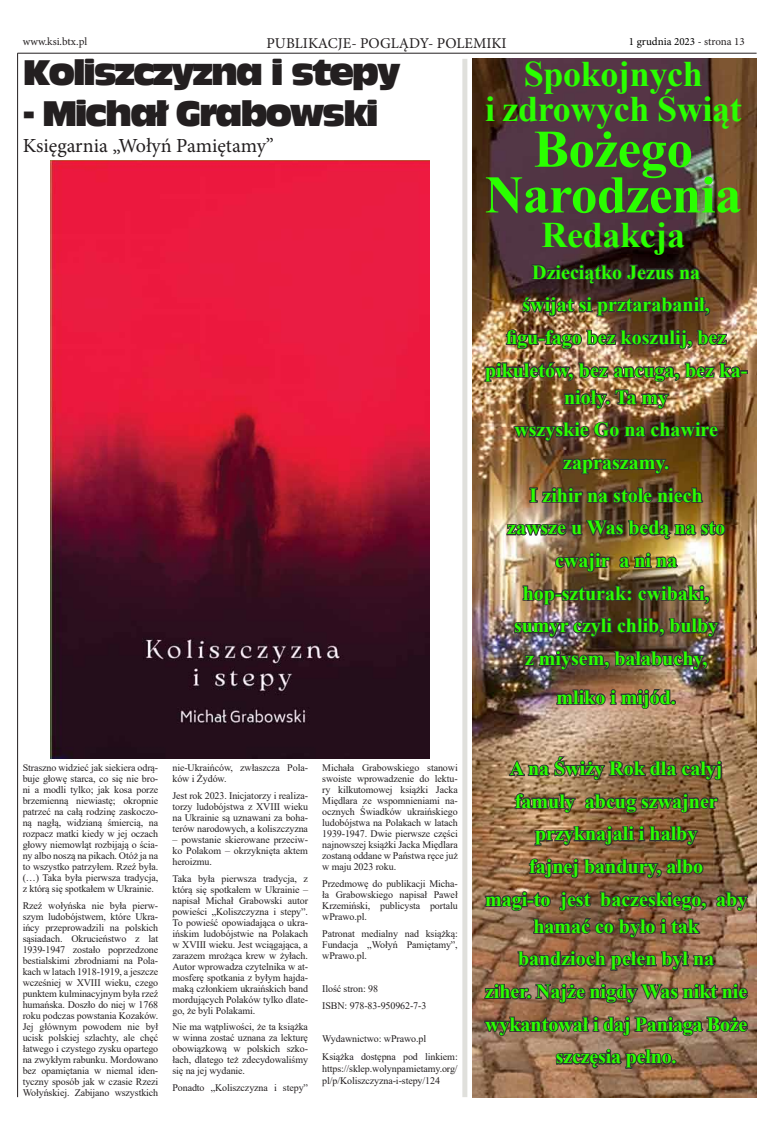
<style>
.page{position:relative;width:780px;height:1134px;background:#fff}
.page>*{position:absolute;margin:0;border:0;box-sizing:border-box;transform-origin:0 0}
.t1{font:700 53px/45.7px "Times New Roman";letter-spacing:-.01em;color:#2aff00;text-align:center}
.t2{font:700 36px/34.7px "Times New Roman";letter-spacing:-.01em;color:#2aff00;text-align:center}
.t3{font:33px "Antique Olive Compact";letter-spacing:-.07em;color:#231f20}
.t4{font:700 20px/32.7px "Times New Roman";color:#2aff00;text-align:center}
.t5{font:20px "Minion Pro";color:#231f20}
.t6{font:15px "Minion Pro";color:#231f20}
.t7{font:11px "Minion Pro";color:#000}
.t8{font:11px "Minion Pro";color:#231f20}
.t9{font:10px/11px "Times New Roman";letter-spacing:-.01em;color:#231f20;text-align:justify}
.s1{color:#231f20}
</style>
<div class="page">
<hr style="left:17px;top:53px;width:739px;height:1px;background:#231f20">
<hr style="left:17px;top:53px;width:1px;height:1044px;background:#231f20">
<img style="left:472px;top:59px;width:284px;height:1038px">
<img style="left:50px;top:160px;width:379px;height:599px">
<div style="left:462px;top:59px;width:5px;height:1038px;background:#e0e0dc"></div>
<img style="left:483px;top:226px;width:264px;height:217px">
<img style="left:505px;top:449px;width:222px;height:223px">
<svg style="left:483px;top:685px;width:266px;height:287px;background:#84654b"></svg>
<svg style="left:483px;top:980px;width:266px;height:98px;background:#80634e"></svg>
<p class="t8" style="left:23px;top:34px;width:66px">www.ksi.btx.pl</p>
<p class="t7" style="left:629px;top:34px;width:117px">1 grudnia 2023 - <span class="s1">strona 13</span></p>
<h3 class="t3" style="left:23px;top:50px;width:379px">Koliszczyzna i stepy</h3>
<h3 class="t3" style="left:23px;top:90px;width:357px">- Michał Grabowski</h3>
<h3 class="t5" style="left:23px;top:132px;width:253px">Księgarnia „Wołyń Pamiętamy”</h3>
<h3 class="t6" style="left:266px;top:33px;width:242px">PUBLIKACJE- POGLĄDY- POLEMIKI</h3>
<h2 class="t2" style="left:485px;top:56px;width:258px">Spokojnych<br>i zdrowych Świąt</h2>
<h1 class="t1" style="left:485px;top:125px;width:258px">Bożego<br>Narodzenia</h1>
<h2 class="t2" style="left:541px;top:217px;width:145px">Redakcja</h2>
<p class="t9" style="left:23px;top:762px;width:137px">Straszno widzieć jak siekiera odrą&shy;buje głowę starca, co się nie bro&shy;ni a modli tylko; jak kosa porze brzemienną niewiastę; okropnie patrzeć na całą rodzinę zaskoczo&shy;ną nagłą, widzianą śmiercią, na rozpacz matki kiedy w jej oczach głowy niemowląt rozbijają o ścia&shy;ny albo noszą na pikach. Otóż ja na to wszystko patrzyłem. Rzeź była. (…) Taka była pierwsza tradycja, z którą się spotkałem w Ukrainie.</p>
<p class="t9" style="left:23px;top:900px;width:137px">Rzeź wołyńska nie była pierw&shy;szym ludobójstwem, które Ukra&shy;ińcy przeprowadzili na polskich sąsiadach. Okrucieństwo z lat 1939-1947 zostało poprzedzone bestialskimi zbrodniami na Pola&shy;kach w latach 1918-1919, a jeszcze wcześniej w XVIII wieku, czego punktem kulminacyjnym była rzeź humańska. Doszło do niej w 1768 roku podczas powstania Kozaków.<br>Jej głównym powodem nie był ucisk polskiej szlachty, ale chęć łatwego i czystego zysku opartego na zwykłym rabunku. Mordowano bez opamiętania w niemal iden&shy;tyczny sposób jak w czasie Rzezi Wołyńskiej. Zabijano wszystkich</p>
<p class="t9" style="left:172px;top:762px;width:137px">nie-Ukraińców, zwłaszcza Pola&shy;ków i Żydów.</p>
<p class="t9" style="left:172px;top:790px;width:137px">Jest rok 2023. Inicjatorzy i realiza&shy;torzy ludobójstwa z XVIII wieku na Ukrainie są uznawani za boha&shy;terów narodowych, a koliszczyzna</p>
<p class="t9" style="left:172px;top:834px;width:137px">– powstanie skierowane przeciw&shy;ko Polakom – okrzyknięta aktem heroizmu.</p>
<p class="t9" style="left:172px;top:873px;width:137px">Taka była pierwsza tradycja, z którą się spotkałem w Ukrainie – napisał Michał Grabowski autor powieści „Koliszczyzna i stepy”.<br>To powieść opowiadająca o ukra&shy;ińskim ludobójstwie na Polakach w XVIII wieku. Jest wciągająca, a zarazem mrożąca krew w żyłach.<br>Autor wprowadza czytelnika w at&shy;mosferę spotkania z byłym hajda&shy;maką członkiem ukraińskich band mordujących Polaków tylko dlate&shy;go, że byli Polakami.</p>
<p class="t9" style="left:172px;top:1021px;width:137px">Nie ma wątpliwości, że ta książka w winna zostać uznana za lekturę obowiązkową w polskich szko&shy;łach, dlatego też zdecydowaliśmy się na jej wydanie.</p>
<p class="t9" style="left:172px;top:1082px;width:137px">Ponadto „Koliszczyzna i stepy”</p>
<p class="t9" style="left:322px;top:762px;width:137px">Michała Grabowskiego stanowi swoiste wprowadzenie do lektu&shy;ry kilkutomowej książki Jacka Międlara ze wspomnieniami na&shy;ocznych Świadków ukraińskiego ludobójstwa na Polakach w latach 1939-1947. Dwie pierwsze części najnowszej książki Jacka Międlara zostaną oddane w Państwa ręce już w maju 2023 roku.</p>
<p class="t9" style="left:322px;top:878px;width:137px">Przedmowę do publikacji Micha&shy;ła Grabowskiego napisał Paweł Krzemiński, publicysta portalu wPrawo.pl.</p>
<p class="t9" style="left:322px;top:928px;width:137px">Patronat medialny nad książką:<br>Fundacja „Wołyń Pamiętamy”, wPrawo.pl.</p>
<p class="t9" style="left:322px;top:980px;width:106px;line-height:16.7px">Ilość stron: 98<br>ISBN: 978-83-950962-7-3</p>
<p class="t9" style="left:322px;top:1030px;width:137px;line-height:17.7px">Wydawnictwo: wPrawo.pl<br>Książka dostępna pod linkiem:</p>
<p class="t9" style="left:322px;top:1062px;width:137px;line-height:12px">https://sklep.wolynpamietamy.org/ pl/p/Koliszczyzna-i-stepy/124</p>
<h3 class="t4" style="left:485px;top:255px;width:264px">Dzieciątko Jezus na<br>świjat si prztarabanił, figu-fago bez koszulij, bez pikuletów, bez ancuga, bez ka-</h3>
<h3 class="t4" style="left:507px;top:380px;width:219px">nioły. Ta my<br>wszyskie Go na chawire zapraszamy.<br>I zihir na stole niech zawsze u Was bedą na sto cwajir a ni na hop-szturak: cwibaki, sumyr czyli chlib, bulby z miysem, bałabuchy,</h3>
<h3 class="t4" style="left:556px;top:680px;width:121px">mliko i mijód.</h3>
<h3 class="t4" style="left:485px;top:751px;width:264px">A na Świży Rok dla całyj famuły abcug szwajner przyknajali i halby<br>fajnej bandury, albo<br>magi-to jest baczeskiego, aby</h3>
<h3 class="t4" style="left:485px;top:909px;width:264px">hamać co było i tak<br>bandzioch pełen był na<br>ziher. Najże nigdy Was nikt nie wykantował i daj Paniaga Boże szczęsia pełno.</h3>
</div>
